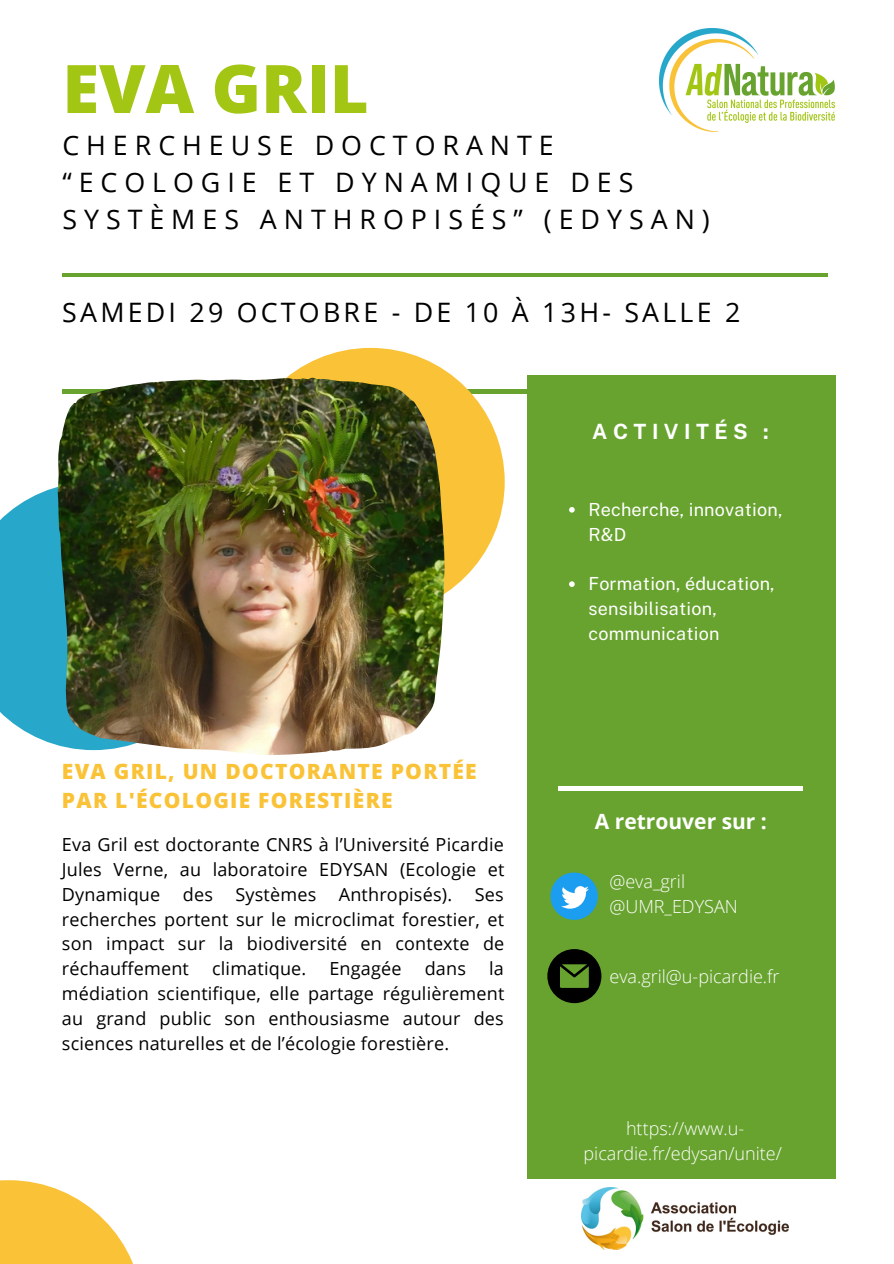
<style>
.page{position:relative;width:894px;height:1264px;background:#fff}
.page>*{position:absolute;margin:0;border:0;box-sizing:border-box;transform-origin:0 0}
.t1{font:800 66.9px "Open Sans";color:#a3c614}
.t2{font:26.7px/37.2px "Open Sans";letter-spacing:.26em;color:#000}
.t3{font:26.7px "Open Sans";letter-spacing:.12em;color:#000}
.t4{font:800 21px/29.2px "Open Sans";letter-spacing:.06em;color:#fac237}
.t5{font:700 21px "Open Sans";color:#fff}
.t6{font:700 21px "Public Sans";letter-spacing:.26em;color:#fff}
.t7{font:18px/24.8px "Open Sans";letter-spacing:.01em;color:#000;text-align:justify}
.t8{font:300 18px/24.8px "Open Sans";color:#fff}
.t9{font:18px/24.8px "Public Sans";letter-spacing:.01em;color:#fff}
</style>
<div class="page">
<hr style="left:62px;top:273px;width:764px;height:4px;background:#68a32f">
<hr style="left:62px;top:390px;width:765px;height:3px;background:#68a32f">
<svg style="left:0;top:486px;width:58px;height:260px;background:#3eb0cf"></svg>
<div style="left:236px;top:348px;width:268px;height:268px;background:#fac237;border-radius:50%"></div>
<div style="left:527px;top:375px;width:307px;height:803px;background:#68a32f"></div>
<hr style="left:558px;top:787px;width:244px;height:3px;background:#fff">
<img style="left:581px;top:1187px;width:207px;height:61px">
<img style="left:659px;top:28px;width:175px;height:104px">
<img style="left:58px;top:377px;width:386px;height:377px">
<svg style="left:0;top:1180px;width:133px;height:83px"></svg>
<svg style="left:550px;top:872px;width:47px;height:47px"></svg>
<svg style="left:547px;top:949px;width:54px;height:54px"></svg>
<svg style="left:569px;top:507px;width:5px;height:5px"></svg>
<svg style="left:569px;top:581px;width:5px;height:6px"></svg>
<h1 class="t1" style="left:62px;top:42px;width:308px">EVA GRIL</h1>
<h2 class="t2" style="left:62px;top:126px;width:648px">CHERCHEUSE DOCTORANTE “ECOLOGIE ET DYNAMIQUE DES<br>SYSTÈMES ANTHROPISÉS” (EDYSAN)</h2>
<h2 class="t3" style="left:62px;top:293px;width:679px">SAMEDI 29 OCTOBRE - DE 10 À 13H- SALLE 2</h2>
<p class="t6" style="left:592px;top:419px;width:178px">ACTIVITÉS :</p>
<p class="t4" style="left:62px;top:756px;width:416px">EVA GRIL, UN DOCTORANTE PORTÉE<br>PAR L'ÉCOLOGIE FORESTIÈRE</p>
<p class="t7" style="left:62px;top:831px;width:444px">Eva Gril est doctorante CNRS à l’Université Picardie Jules Verne, au laboratoire EDYSAN (Ecologie et Dynamique des Systèmes Anthropisés). Ses recherches portent sur le microclimat forestier, et son impact sur la biodiversité en contexte de réchauffement</p>
<p class="t7" style="left:212px;top:955px;width:96px">climatique.</p>
<p class="t7" style="left:329px;top:955px;width:74px">Engagée</p>
<p class="t7" style="left:424px;top:955px;width:43px">dans</p>
<p class="t7" style="left:62px;top:955px;width:444px;text-indent:427px">la médiation scientifique, elle partage régulièrement au grand public son enthousiasme autour des sciences naturelles et de l’écologie forestière.</p>
<p class="t9" style="left:588px;top:497px;width:195px">Recherche, innovation,<br>R&amp;D</p>
<p class="t9" style="left:588px;top:571px;width:188px">Formation, éducation, sensibilisation, communication</p>
<p class="t5" style="left:594px;top:807px;width:173px">A retrouver sur :</p>
<p class="t8" style="left:609px;top:869px;width:130px">@eva_gril @UMR_EDYSAN</p>
<p class="t8" style="left:609px;top:963px;width:172px">eva.gril@u-picardie.fr</p>
<p class="t8" style="left:583px;top:1115px;width:200px;text-align:center">https://www.u&shy;picardie.fr/edysan/unite/</p>
</div>
